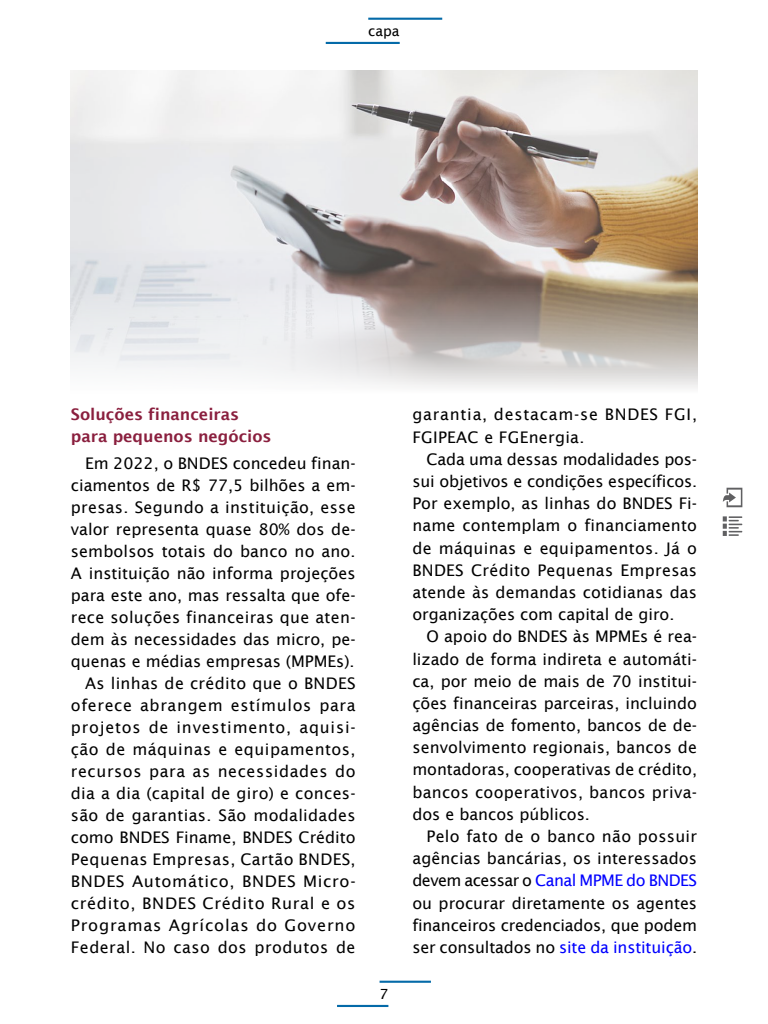
<style>
.page{position:relative;width:768px;height:1024px;background:#fff}
.page>*{position:absolute;margin:0;border:0;box-sizing:border-box;transform-origin:0 0}
.t1{font:16px/22px "Lucida Sans";letter-spacing:.02em;color:#000;text-align:justify}
.t2{font:16px/22.2px "Lucida Sans";letter-spacing:.05em;color:#000}
.t3{font:600 16px/22px "Lucida Sans";color:#8a1f3e}
.t4{font:14px "Lucida Sans";color:#000}
.s1{color:#00f}
</style>
<div class="page">
<hr style="left:368px;top:18px;width:74px;height:2px;background:#046aa8">
<hr style="left:326px;top:42px;width:74px;height:2px;background:#046aa8">
<hr style="left:380px;top:981px;width:51px;height:2px;background:#046aa8">
<hr style="left:337px;top:1005px;width:51px;height:2px;background:#046aa8">
<svg style="left:723px;top:488px;width:19px;height:19px"></svg>
<svg style="left:723px;top:516px;width:19px;height:20px"></svg>
<img style="left:71px;top:71px;width:626px;height:317px">
<p class="t4" style="left:368px;top:23px;width:33px">capa</p>
<p class="t3" style="left:71px;top:404px;width:202px">Soluções financeiras para pequenos negócios</p>
<p class="t1" style="left:71px;top:452px;width:286px;text-align:right">Em 2022, o BNDES concedeu finan&shy;ciamentos de R$ 77,5 bilhões a em&shy;presas. Segundo a instituição, esse valor representa quase 80% dos de&shy;sembolsos totais do banco no ano.<br>A instituição não informa projeções para este ano, mas ressalta que ofe&shy;rece soluções financeiras que aten&shy;dem às necessidades das micro, pe&shy;quenas e médias empresas (MPMEs).<br>As linhas de crédito que o BNDES oferece abrangem estímulos para projetos de investimento, aquisi&shy;ção de máquinas e equipamentos, recursos para as necessidades do dia a dia (capital de giro) e conces&shy;são de garantias. São modalidades como BNDES Finame, BNDES Crédito Pequenas Empresas, Cartão BNDES, BNDES Automático, BNDES Micro&shy;crédito, BNDES Crédito Rural e os Programas Agrícolas do Governo Federal. No caso dos produtos de</p>
<p class="t4" style="left:380px;top:986px;width:10px">7</p>
<p class="t2" style="left:412px;top:404px;width:286px">garantia, destacam-se BNDES FGI,<br>FGIPEAC e FGEnergia.</p>
<p class="t1" style="left:412px;top:448px;width:286px;text-indent:14px">Cada uma dessas modalidades pos&shy;sui objetivos e condições específicos.<br>Por exemplo, as linhas do BNDES Fi&shy;name contemplam o financiamento de máquinas e equipamentos. Já o BNDES Crédito Pequenas Empresas atende às demandas cotidianas das organizações com capital de giro.</p>
<p class="t1" style="left:412px;top:626px;width:286px;text-indent:14px">O apoio do BNDES às MPMEs é rea&shy;lizado de forma indireta e automáti&shy;ca, por meio de mais de 70 institui&shy;ções financeiras parceiras, incluindo agências de fomento, bancos de de&shy;senvolvimento regionais, bancos de montadoras, cooperativas de crédito, bancos cooperativos, bancos priva&shy;dos e bancos públicos.</p>
<p class="t1" style="left:412px;top:825px;width:286px;text-indent:14px">Pelo fato de o banco não possuir agências bancárias, os interessados devem acessar o <span class="s1">Canal MPME do BNDES </span>ou procurar diretamente os agentes financeiros credenciados, que podem ser consultados no <span class="s1">site da instituição</span>.</p>
</div>
